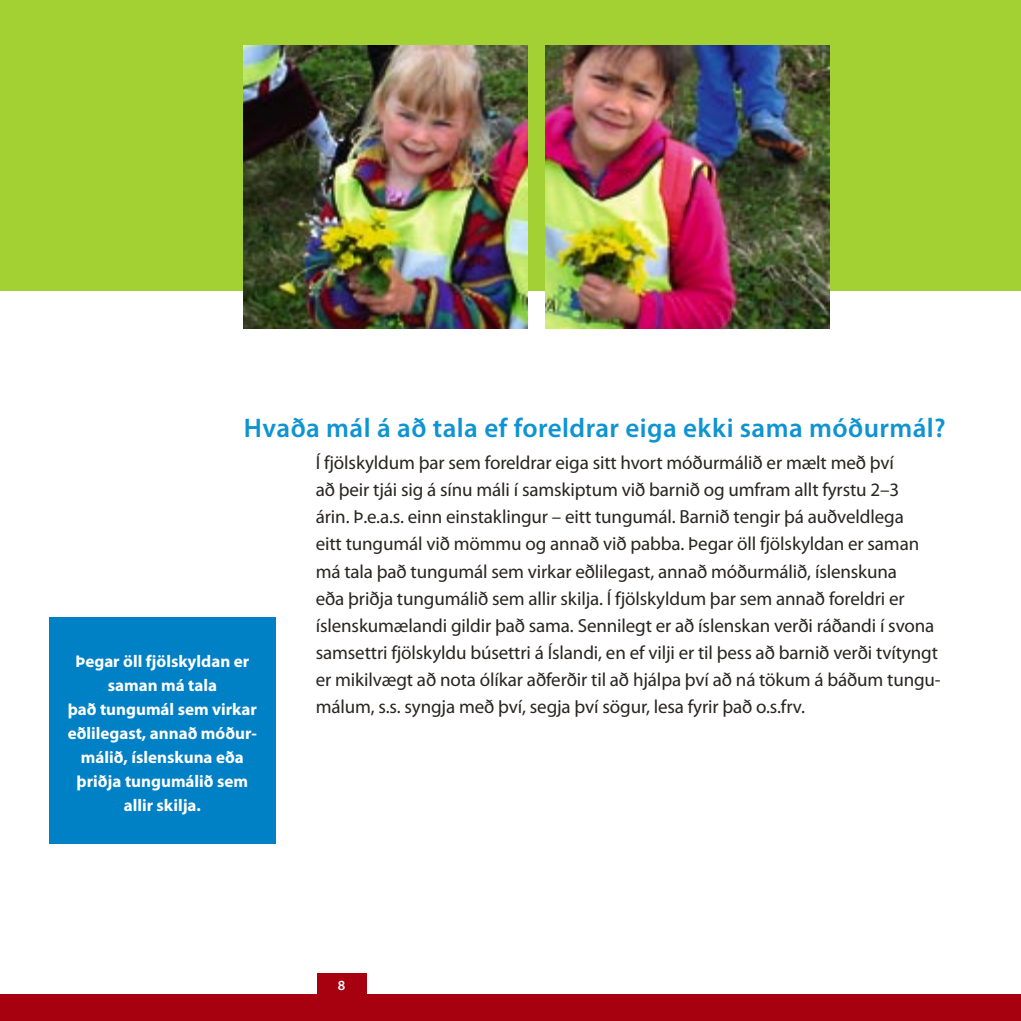
<style>
.page{position:relative;width:1021px;height:1021px;background:#fff}
.page>*{position:absolute;margin:0;border:0;box-sizing:border-box;transform-origin:0 0}
.t1{font:600 27px "Myriad Pro";letter-spacing:.015em;color:#0e94d2}
.t2{font:19px/27px "Myriad Pro";letter-spacing:-.005em;color:#282522}
.t3{font:700 17px/24px "Myriad Pro";color:#fff;text-align:center}
.t4{font:600 14px "Myriad Pro";color:#fff}
</style>
<div class="page">
<div style="left:49px;top:617px;width:227px;height:226px;background:#0080c5"></div>
<div style="left:0;top:0;width:1020px;height:291px;background:#a3d134"></div>
<div style="left:317px;top:973px;width:49px;height:46px;background:#a7000e"></div>
<div style="left:0;top:994px;width:1020px;height:26px;background:#a7000e"></div>
<img style="left:244px;top:45px;width:283px;height:284px">
<img style="left:546px;top:45px;width:283px;height:284px">
<h1 class="t1" style="left:244px;top:413px;width:703px">Hvaða mál á að tala ef foreldrar eiga ekki sama móðurmál?</h1>
<p class="t3" style="left:68px;top:649px;width:191px">Þegar öll fjölskyldan er saman má tala<br>það tungumál sem virkar eðlilegast, annað móður&shy;málið, íslenskuna eða þriðja tungumálið sem allir skilja.</p>
<p class="t2" style="left:316px;top:450px;width:626px">Í fjölskyldum þar sem foreldrar eiga sitt hvort móðurmálið er mælt með því<br>að þeir tjái sig á sínu máli í samskiptum við barnið og umfram allt fyrstu 2–3<br>árin. Þ.e.a.s. einn einstaklingur – eitt tungumál. Barnið tengir þá auðveldlega<br>eitt tungumál við mömmu og annað við pabba. Þegar öll fjölskyldan er saman má tala það tungumál sem virkar eðlilegast, annað móðurmálið, íslenskuna<br>eða þriðja tungumálið sem allir skilja. Í fjölskyldum þar sem annað foreldri er íslenskumælandi gildir það sama. Sennilegt er að íslenskan verði ráðandi í svona samsettri fjölskyldu búsettri á Íslandi, en ef vilji er til þess að barnið verði tvítyngt er mikilvægt að nota ólíkar aðferðir til að hjálpa því að ná tökum á báðum tungu&shy;málum, s.s. syngja með því, segja því sögur, lesa fyrir það o.s.frv.</p>
<p class="t4" style="left:338px;top:977px;width:9px">8</p>
</div>
